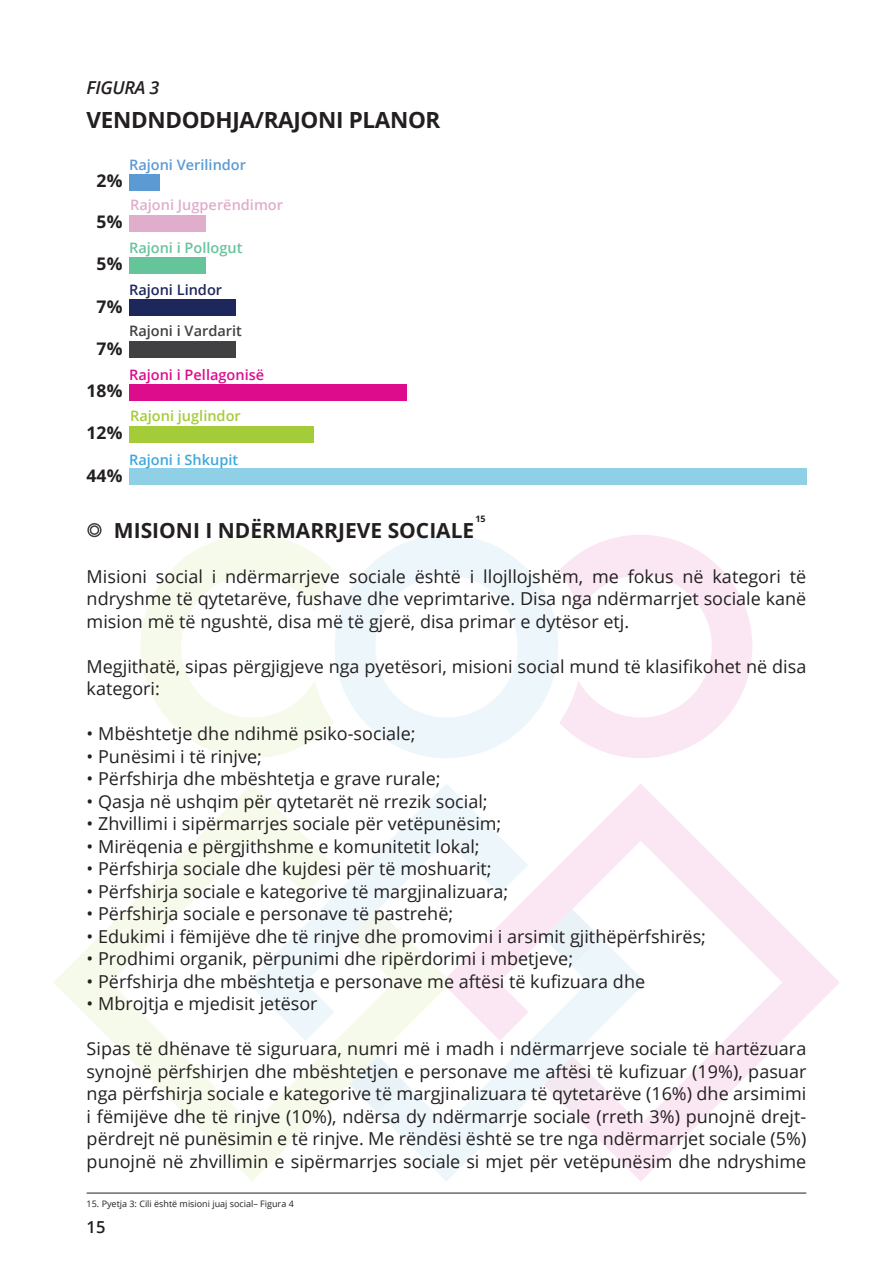
<style>
.page{position:relative;width:893px;height:1263px;background:#fff}
.page>*{position:absolute;margin:0;border:0;box-sizing:border-box;transform-origin:0 0}
.t1{font:700 22.35px "Open Sans";letter-spacing:-.015em;color:#231f20}
.t2{font:700 20.85px "Open Sans";color:#231f20}
.t3{font:17.85px/22.5px "Open Sans";color:#231f20;text-align:justify}
.t4{font:italic 600 17.85px "Open Sans";letter-spacing:-.015em;color:#231f20}
.t5{font:700 17.4px "Open Sans";color:#231f20}
.t6{font:600 16.5px "Open Sans";color:#231f20}
.t7{font:600 14.4px "Open Sans";color:#e0adcd}
.t8{font:600 14.4px "Open Sans";color:#dd0c8c}
.t9{font:600 14.4px "Open Sans";color:#5c9ad3}
.t10{font:600 14.4px "Open Sans";color:#a4cc39}
.t11{font:600 14.4px "Open Sans";color:#414042}
.t12{font:600 14.4px "Open Sans";color:#66c49b}
.t13{font:600 14.4px "Open Sans";color:#3ca8de}
.t14{font:600 14.4px "Open Sans";color:#1d275b}
.t15{font:8.85px "Open Sans";color:#231f20}
.t16{font:700 8.85px "Open Sans";color:#231f20}
</style>
<div class="page">
<hr style="left:87px;top:1193px;width:719px;height:1px;background:#231f20">
<svg style="left:451px;top:784px;width:389px;height:397px"></svg>
<svg style="left:544px;top:1056px;width:57px;height:57px"></svg>
<svg style="left:543px;top:909px;width:58px;height:57px"></svg>
<svg style="left:140px;top:535px;width:194px;height:223px"></svg>
<svg style="left:559px;top:535px;width:193px;height:223px"></svg>
<svg style="left:335px;top:535px;width:223px;height:223px"></svg>
<svg style="left:53px;top:784px;width:398px;height:397px"></svg>
<div style="left:129px;top:174px;width:30px;height:17px;background:#5c9ad3"></div>
<div style="left:129px;top:215px;width:76px;height:16px;background:#e0adcd"></div>
<div style="left:129px;top:257px;width:76px;height:17px;background:#66c49b"></div>
<div style="left:129px;top:299px;width:107px;height:17px;background:#1d275b"></div>
<div style="left:129px;top:341px;width:107px;height:17px;background:#414042"></div>
<div style="left:129px;top:384px;width:277px;height:17px;background:#dd0c8c"></div>
<div style="left:129px;top:426px;width:185px;height:17px;background:#a4cc39"></div>
<div style="left:129px;top:468px;width:677px;height:17px;background:#90d0e7"></div>
<svg style="left:87px;top:523px;width:15px;height:15px"></svg>
<p class="t4" style="left:87px;top:75px;width:74px">FIGURA 3</p>
<p class="t1" style="left:87px;top:105px;width:355px">VENDNDODHJA/RAJONI PLANOR</p>
<p class="t5" style="left:97px;top:169px;width:27px">2%</p>
<p class="t5" style="left:97px;top:210px;width:27px">5%</p>
<p class="t5" style="left:97px;top:252px;width:27px">5%</p>
<p class="t5" style="left:97px;top:294px;width:27px">7%</p>
<p class="t5" style="left:97px;top:337px;width:27px">7%</p>
<p class="t5" style="left:87px;top:379px;width:37px">18%</p>
<p class="t5" style="left:87px;top:421px;width:37px">12%</p>
<p class="t5" style="left:87px;top:463px;width:37px">44%</p>
<p class="t9" style="left:129px;top:155px;width:119px">Rajoni Verilindor</p>
<p class="t7" style="left:130px;top:195px;width:154px">Rajoni Jugperëndimor</p>
<p class="t12" style="left:129px;top:238px;width:115px">Rajoni i Pollogut</p>
<p class="t14" style="left:129px;top:280px;width:95px">Rajoni Lindor</p>
<p class="t11" style="left:129px;top:321px;width:114px">Rajoni i Vardarit</p>
<p class="t8" style="left:129px;top:365px;width:137px">Rajoni i Pellagonisë</p>
<p class="t10" style="left:130px;top:406px;width:112px">Rajoni juglindor</p>
<p class="t13" style="left:129px;top:450px;width:111px">Rajoni i Shkupit</p>
<p class="t16" style="left:475px;top:512px;width:12px">15</p>
<p class="t2" style="left:114px;top:516px;width:362px">MISIONI I NDËRMARRJEVE SOCIALE</p>
<p class="t3" style="left:87px;top:564px;width:721px">Misioni social i ndërmarrjeve sociale është i llojllojshëm, me fokus në kategori të ndryshme të qytetarëve, fushave dhe veprimtarive. Disa nga ndërmarrjet sociale kanë mision më të ngushtë, disa më të gjerë, disa primar e dytësor etj.</p>
<p class="t3" style="left:87px;top:654px;width:721px">Megjithatë, sipas përgjigjeve nga pyetësori, misioni social mund të klasifikohet në disa kategori:</p>
<p class="t3" style="left:87px;top:722px;width:331px">• Mbështetje dhe ndihmë psiko-sociale;</p>
<p class="t3" style="left:87px;top:744px;width:177px">• Punësimi i të rinjve;</p>
<p class="t3" style="left:87px;top:767px;width:356px">• Përfshirja dhe mbështetja e grave rurale;</p>
<p class="t3" style="left:87px;top:789px;width:403px">• Qasja në ushqim për qytetarët në rrezik social;</p>
<p class="t3" style="left:87px;top:812px;width:416px">• Zhvillimi i sipërmarrjes sociale për vetëpunësim;</p>
<p class="t3" style="left:87px;top:834px;width:395px">• Mirëqenia e përgjithshme e komunitetit lokal;</p>
<p class="t3" style="left:87px;top:857px;width:407px">• Përfshirja sociale dhe kujdesi për të moshuarit;</p>
<p class="t3" style="left:87px;top:879px;width:423px">• Përfshirja sociale e kategorive të margjinalizuara;</p>
<p class="t3" style="left:87px;top:902px;width:368px">• Përfshirja sociale e personave të pastrehë;</p>
<p class="t3" style="left:87px;top:924px;width:621px">• Edukimi i fëmijëve dhe të rinjve dhe promovimi i arsimit gjithëpërfshirës;</p>
<p class="t3" style="left:87px;top:947px;width:488px">• Prodhimi organik, përpunimi dhe ripërdorimi i mbetjeve;</p>
<p class="t3" style="left:87px;top:969px;width:560px">• Përfshirja dhe mbështetja e personave me aftësi të kufizuara dhe</p>
<p class="t3" style="left:87px;top:992px;width:232px">• Mbrojtja e mjedisit jetësor</p>
<p class="t3" style="left:87px;top:1037px;width:721px">Sipas të dhënave të siguruara, numri më i madh i ndërmarrjeve sociale të hartëzuara synojnë përfshirjen dhe mbështetjen e personave me aftësi të kufizuar (19%), pasuar nga përfshirja sociale e kategorive të margjinalizuara të qytetarëve (16%) dhe arsimimi i fëmijëve dhe të rinjve (10%), ndërsa dy ndërmarrje sociale (rreth 3%) punojnë drejt&shy;përdrejt në punësimin e të rinjve. Me rëndësi është se tre nga ndërmarrjet sociale (5%) punojnë në zhvillimin e sipërmarrjes sociale si mjet për vetëpunësim dhe ndryshime</p>
<p class="t15" style="left:87px;top:1197px;width:209px">15. Pyetja 3: Cili është misioni juaj social– Figura 4</p>
<p class="t6" style="left:87px;top:1216px;width:20px">15</p>
</div>
